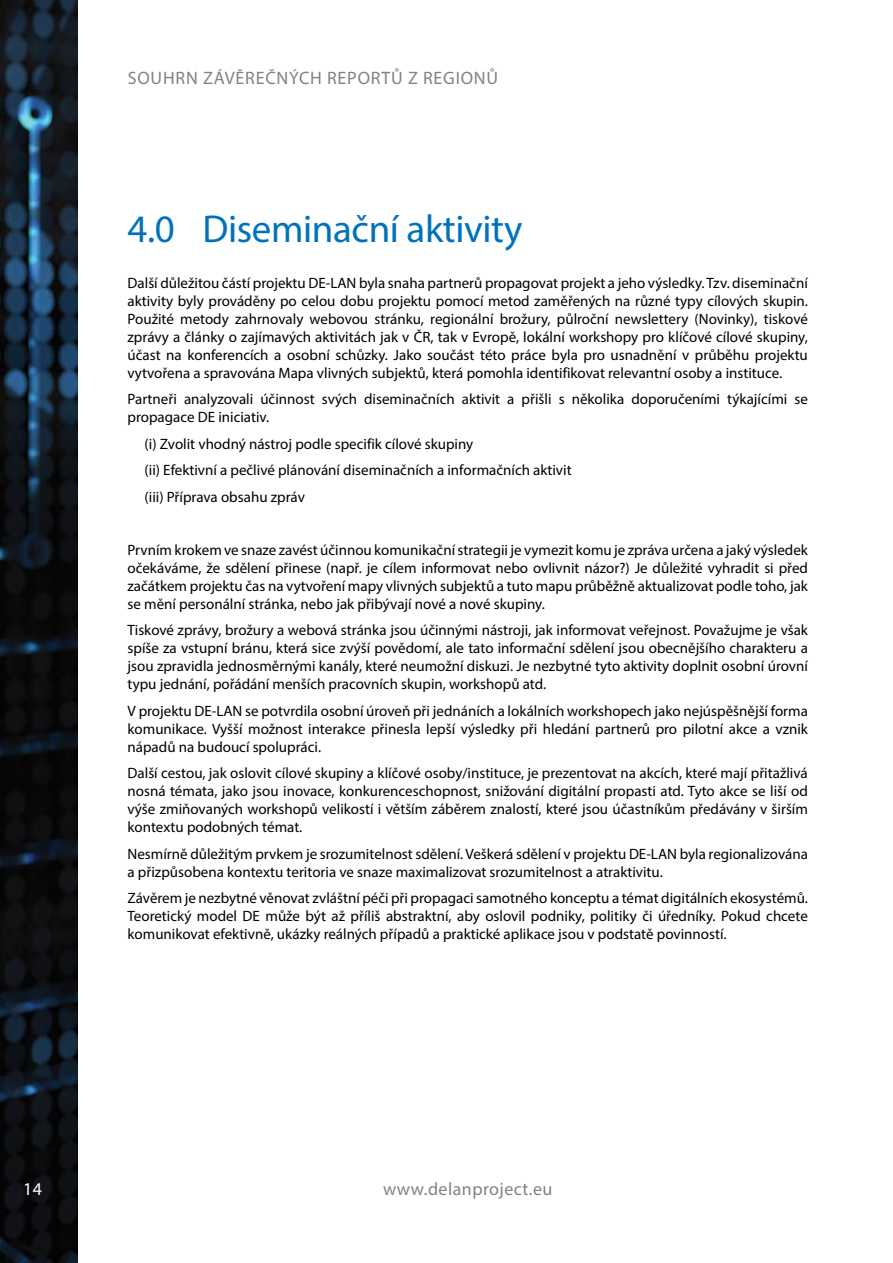
<style>
.page{position:relative;width:893px;height:1263px;background:#fff}
.page>*{position:absolute;margin:0;border:0;box-sizing:border-box;transform-origin:0 0}
.t1{font:39px "Myriad Pro";letter-spacing:-.01em;color:#0072bc}
.t2{font:18px "Myriad Pro";letter-spacing:.045em;color:#808285}
.t3{font:18px "Myriad Pro";letter-spacing:.025em;color:#808285}
.t4{font:18px "Myriad Pro";color:#fff}
.t5{font:15px/18px "Myriad Pro";color:#000;text-align:justify}
</style>
<div class="page">
<img style="left:0;top:0;width:78px;height:1263px">
<p class="t2" style="left:128px;top:67px;width:372px">SOUHRN ZÁVĚREČNÝCH REPORTŮ Z REGIONŮ</p>
<h1 class="t1" style="left:128px;top:205px;width:396px">4.0 Diseminační aktivity</h1>
<p class="t5" style="left:128px;top:273px;width:682px">Další důležitou částí projektu DE-LAN byla snaha partnerů propagovat projekt a jeho výsledky. Tzv. diseminační aktivity byly prováděny po celou dobu projektu pomocí metod zaměřených na různé typy cílových skupin.<br>Použité metody zahrnovaly webovou stránku, regionální brožury, půlroční newslettery (Novinky), tiskové zprávy a články o zajímavých aktivitách jak v ČR, tak v Evropě, lokální workshopy pro klíčové cílové skupiny, účast na konferencích a osobní schůzky. Jako součást této práce byla pro usnadnění v průběhu projektu vytvořena a spravována Mapa vlivných subjektů, která pomohla identifikovat relevantní osoby a instituce.</p>
<p class="t5" style="left:128px;top:390px;width:682px">Partneři analyzovali účinnost svých diseminačních aktivit a přišli s několika doporučeními týkajícími se propagace DE iniciativ.</p>
<p class="t5" style="left:145px;top:430px;width:429px;line-height:26.5px;text-align:left">(i) Zvolit vhodný nástroj podle specifik cílové skupiny<br>(ii) Efektivní a pečlivé plánování diseminačních a informačních aktivit (iii) Příprava obsahu zpráv</p>
<p class="t5" style="left:128px;top:540px;width:682px">Prvním krokem ve snaze zavést účinnou komunikační strategii je vymezit komu je zpráva určena a jaký výsledek očekáváme, že sdělení přinese (např. je cílem informovat nebo ovlivnit názor?) Je důležité vyhradit si před začátkem projektu čas na vytvoření mapy vlivných subjektů a tuto mapu průběžně aktualizovat podle toho, jak se mění personální stránka, nebo jak přibývají nové a nové skupiny.</p>
<p class="t5" style="left:128px;top:621px;width:682px">Tiskové zprávy, brožury a webová stránka jsou účinnými nástroji, jak informovat veřejnost. Považujme je však spíše za vstupní bránu, která sice zvýší povědomí, ale tato informační sdělení jsou obecnějšího charakteru a jsou zpravidla jednosměrnými kanály, které neumožní diskuzi. Je nezbytné tyto aktivity doplnit osobní úrovní typu jednání, pořádání menších pracovních skupin, workshopů atd.</p>
<p class="t5" style="left:128px;top:701px;width:682px">V projektu DE-LAN se potvrdila osobní úroveň při jednáních a lokálních workshopech jako nejúspěšnější forma komunikace. Vyšší možnost interakce přinesla lepší výsledky při hledání partnerů pro pilotní akce a vznik nápadů na budoucí spolupráci.</p>
<p class="t5" style="left:128px;top:764px;width:682px">Další cestou, jak oslovit cílové skupiny a klíčové osoby/instituce, je prezentovat na akcích, které mají přitažlivá nosná témata, jako jsou inovace, konkurenceschopnost, snižování digitální propasti atd. Tyto akce se liší od výše zmiňovaných workshopů velikostí i větším záběrem znalostí, které jsou účastníkům předávány v širším kontextu podobných témat.</p>
<p class="t5" style="left:128px;top:844px;width:682px">Nesmírně důležitým prvkem je srozumitelnost sdělení. Veškerá sdělení v projektu DE-LAN byla regionalizována a přizpůsobena kontextu teritoria ve snaze maximalizovat srozumitelnost a atraktivitu.</p>
<p class="t5" style="left:128px;top:889px;width:682px">Závěrem je nezbytné věnovat zvláštní péči při propagaci samotného konceptu a témat digitálních ekosystémů.<br>Teoretický model DE může být až příliš abstraktní, aby oslovil podniky, politiky či úředníky. Pokud chcete komunikovat efektivně, ukázky reálných případů a praktické aplikace jsou v podstatě povinností.</p>
<p class="t4" style="left:23px;top:1178px;width:20px">14</p>
<p class="t3" style="left:383px;top:1178px;width:171px">www.delanproject.eu</p>
</div>
